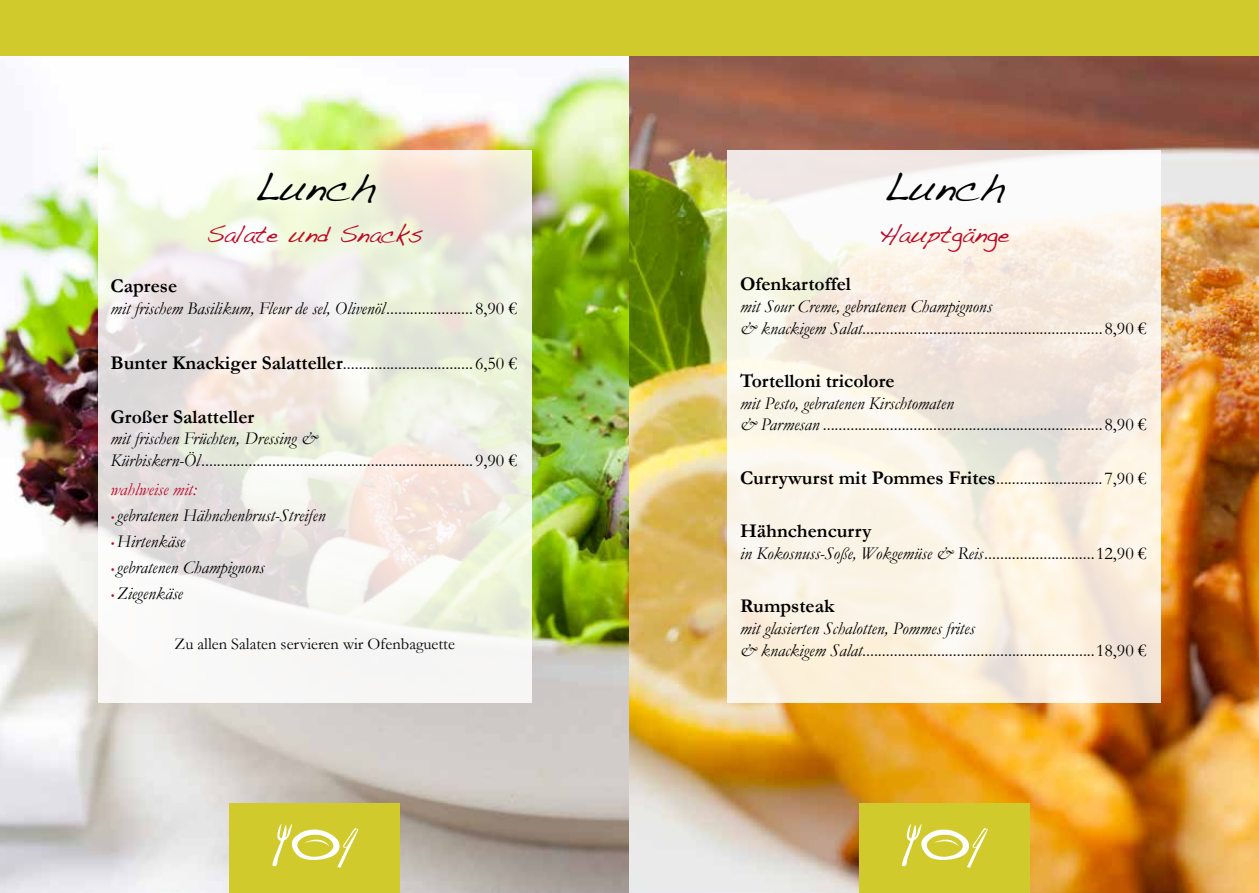
<style>
.page{position:relative;width:1259px;height:893px;background:#fff}
.page>*{position:absolute;margin:0;border:0;box-sizing:border-box;transform-origin:0 0}
.t1{font:39px "Handwriting Dakota";color:#000}
.t2{font:24px "Handwriting Dakota";color:#bd0a26}
.t3{font:700 19.5px "Garamond";color:#000}
.t4{font:18px/21.6px "Garamond";color:#000}
.t5{font:italic 18px "Garamond";color:#000}
.t6{font:italic 18px "Garamond";color:#bd0a26}
.t7{font:16.5px "Garamond";color:#000}
.s1{font-style:normal}
.s2{font-weight:700;font-size:19.5px}
.s3{font-style:italic}
.s4{font-size:10.5px;color:#bd0a26}
</style>
<div class="page">
<img style="left:0;top:55px;width:629px;height:838px">
<img style="left:629px;top:55px;width:630px;height:838px">
<svg style="left:98px;top:150px;width:433px;height:553px"></svg>
<svg style="left:727px;top:150px;width:434px;height:553px;fill:#faf3e5"></svg>
<div style="left:230px;top:804px;width:170px;height:89px;background:#d1ca2c"></div>
<div style="left:859px;top:804px;width:170px;height:89px;background:#d1ca2c"></div>
<div style="left:0;top:0;width:1259px;height:55px;background:#d1ca2c"></div>
<svg style="left:902px;top:824px;width:85px;height:44px"></svg>
<svg style="left:272px;top:824px;width:86px;height:44px"></svg>
<h1 class="t1" style="left:254px;top:164px;width:123px">Lunch</h1>
<h2 class="t2" style="left:207px;top:219px;width:218px">Salate und Snacks</h2>
<p class="t3" style="left:111px;top:274px;width:68px">Caprese</p>
<p class="t5" style="left:111px;top:297px;width:408px">mit frischem Basilikum, Fleur de sel, Olivenöl<span class="s1">......................8,90 €</span></p>
<p class="t4" style="left:111px;top:352px;width:408px"><span class="s2">Bunter Knackiger Salatteller</span>.................................6,50 €</p>
<p class="t3" style="left:111px;top:405px;width:145px">Großer Salatteller</p>
<p class="t4" style="left:111px;top:428px;width:408px"><span class="s3">mit frischen Früchten, Dressing &amp;<br>Kürbiskern-Öl</span>.....................................................................9,90 €</p>
<p class="t6" style="left:111px;top:479px;width:88px">wahlweise mit:</p>
<p class="t5" style="left:111px;top:505px;width:216px"><span class="s4">•</span> gebratenen Hähnchenbrust-Streifen</p>
<p class="t5" style="left:111px;top:531px;width:76px"><span class="s4">•</span> Hirtenkäse</p>
<p class="t5" style="left:111px;top:556px;width:155px"><span class="s4">•</span> gebratenen Champignons</p>
<p class="t5" style="left:111px;top:582px;width:74px"><span class="s4">•</span> Ziegenkäse</p>
<p class="t7" style="left:175px;top:634px;width:282px">Zu allen Salaten servieren wir Ofenbaguette</p>
<h1 class="t1" style="left:883px;top:164px;width:123px">Lunch</h1>
<h2 class="t2" style="left:879px;top:219px;width:132px">Hauptgänge</h2>
<p class="t3" style="left:740px;top:273px;width:112px">Ofenkartoffel</p>
<p class="t4" style="left:740px;top:295px;width:408px"><span class="s3">mit Sour Creme, gebratenen Champignons<br>&amp; knackigem Salat</span>.............................................................8,90 €</p>
<p class="t3" style="left:740px;top:369px;width:156px">Tortelloni tricolore</p>
<p class="t4" style="left:740px;top:392px;width:408px"><span class="s3">mit Pesto, gebratenen Kirschtomaten<br>&amp; Parmesan</span> .......................................................................8,90 €</p>
<p class="t4" style="left:740px;top:467px;width:408px"><span class="s2">Currywurst mit Pommes Frites</span>...........................7,90 €</p>
<p class="t3" style="left:740px;top:520px;width:133px">Hähnchencurry</p>
<p class="t4" style="left:740px;top:542px;width:408px"><span class="s3">in Kokosnuss-Soße, Wokgemüse &amp; Reis</span>............................12,90 €</p>
<p class="t3" style="left:740px;top:595px;width:96px">Rumpsteak</p>
<p class="t4" style="left:740px;top:617px;width:408px"><span class="s3">mit glasierten Schalotten, Pommes frites<br>&amp; knackigem Salat</span>...........................................................18,90 €</p>
</div>
